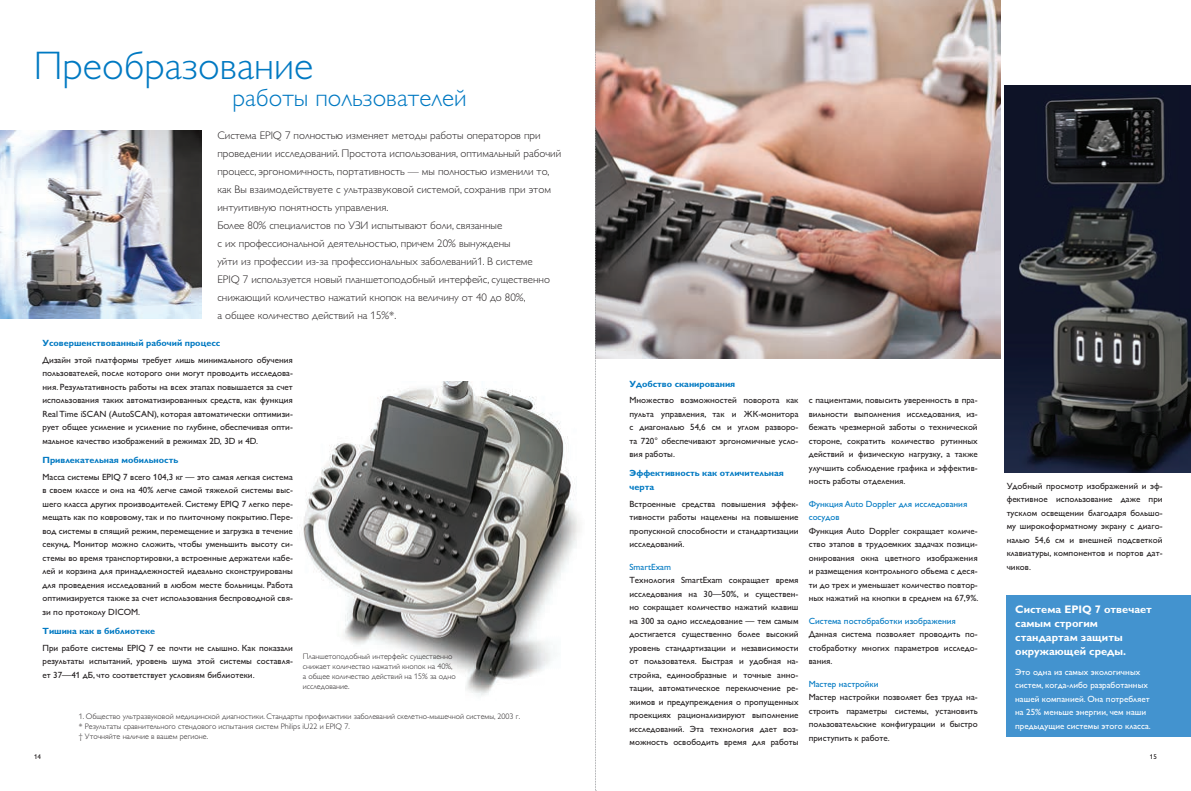
<style>
.page{position:relative;width:1191px;height:791px;background:#fff}
.page>*{position:absolute;margin:0;border:0;box-sizing:border-box;transform-origin:0 0}
.t1{font:40px "Gill Sans Alt One WGL Light";color:#0079c2}
.t2{font:25px "Gill Sans Alt One WGL Light";color:#0079c2}
.t3{font:11px/18px "Gill Sans Alt One WGL Light";color:#231f20}
.t4{font:700 11px/14px "Gill Sans Alt One WGL";color:#fff}
.t5{font:9px/13.5px "Gill Sans Alt One WGL";color:#231f20;text-align:justify}
.t6{font:9px/13.5px "Gill Sans Alt One WGL";color:#fff}
.t7{font:700 9px/13.5px "Gill Sans Alt One WGL";color:#0079c2}
.t8{font:9px/13.5px "Gill Sans Alt One WGL";color:#0079c2}
.t9{font:8px/10px "Gill Sans Alt One WGL Light";color:#231f20}
.t10{font:7px "Gill Sans Alt One WGL";color:#231f20}
</style>
<div class="page">
<img style="left:303px;top:382px;width:277px;height:314px">
<div style="left:1006px;top:595px;width:185px;height:141px;background:#4393cf"></div>
<img style="left:1005px;top:86px;width:186px;height:386px">
<img style="left:0;top:130px;width:201px;height:188px">
<img style="left:596px;top:0;width:404px;height:359px">
<svg style="left:595px;top:0;width:1px;height:791px"></svg>
<h1 class="t1" style="left:34px;top:39px;width:281px">Преобразование</h1>
<h2 class="t2" style="left:232px;top:81px;width:235px">работы пользователей</h2>
<p class="t3" style="left:217px;top:127px;width:345px">Система EPIQ 7 полностью изменяет методы работы операторов при проведении исследований. Простота использования, оптимальный рабочий процесс, эргономичность, портативность — мы полностью изменили то, как Вы взаимодействуете с ультразвуковой системой, сохранив при этом интуитивную понятность управления.<br>Более 80% специалистов по УЗИ испытывают боли, связанные<br>с их профессиональной деятельностью, причем 20% вынуждены<br>уйти из профессии из-за профессиональных заболеваний1. В системе<br>EPIQ 7 используется новый планшетоподобный интерфейс, существенно снижающий количество нажатий кнопок на величину от 40 до 80%,<br>а общее количество действий на 15%*.</p>
<p class="t7" style="left:43px;top:337px;width:179px">Усовершенствованный рабочий процесс</p>
<p class="t5" style="left:43px;top:353px;width:252px">Дизайн этой платформы требует лишь минимального обучения пользователей, после которого они могут проводить исследова&shy;ния. Результативность работы на всех этапах повышается за счет использования таких автоматизированных средств, как функция Real Time iSCAN (AutoSCAN), которая автоматически оптимизи&shy;рует общее усиление и усиление по глубине, обеспечивая опти&shy;мальное качество изображений в режимах 2D, 3D и 4D.</p>
<p class="t7" style="left:43px;top:453px;width:137px">Привлекательная мобильность</p>
<p class="t5" style="left:43px;top:470px;width:252px">Масса системы EPIQ 7 всего 104,3 кг — это самая легкая система в своем классе и она на 40% легче самой тяжелой системы выс&shy;шего класса других производителей. Систему EPIQ 7 легко пере&shy;мещать как по ковровому, так и по плиточному покрытию. Пере&shy;вод системы в спящий режим, перемещение и загрузка в течение секунд. Монитор можно сложить, чтобы уменьшить высоту си&shy;стемы во время транспортировки, а встроенные держатели кабе&shy;лей и корзина для принадлежностей идеально сконструированы для проведения исследований в любом месте больницы. Работа оптимизируется также за счет использования беспроводной свя&shy;зи по протоколу DICOM.</p>
<p class="t7" style="left:43px;top:624px;width:114px">Тишина как в библиотеке</p>
<p class="t5" style="left:43px;top:641px;width:252px">При работе системы EPIQ 7 ее почти не слышно. Как показали результаты испытаний, уровень шума этой системы составля&shy;ет 37—41 дБ, что соответствует условиям библиотеки.</p>
<p class="t9" style="left:303px;top:652px;width:154px">Планшетоподобный интерфейс существенно снижает количество нажатий кнопок на 40%, а общее количество действий на 15% за одно исследование.</p>
<p class="t9" style="left:79px;top:711px;width:443px">1. Общество ультразвуковой медицинской диагностики. Стандарты профилактики заболеваний скелетно-мышечной системы, 2003 г. * Результаты сравнительного стендового испытания систем Philips iU22 и EPIQ 7.<br>† Уточняйте наличие в вашем регионе.</p>
<p class="t7" style="left:629px;top:377px;width:107px">Удобство сканирования</p>
<p class="t5" style="left:629px;top:393px;width:170px">Множество возможностей поворота как пульта управления, так и ЖК-монитора с диагональю 54,6 cм и углом разворо&shy;та 720° обеспечивают эргономичные усло&shy;вия работы.</p>
<p class="t7" style="left:629px;top:466px;width:156px">Эффективность как отличительная черта</p>
<p class="t5" style="left:629px;top:497px;width:170px">Встроенные средства повышения эффек&shy;тивности работы нацелены на повышение пропускной способности и стандартизации исследований.</p>
<p class="t8" style="left:629px;top:560px;width:43px">SmartExam</p>
<p class="t5" style="left:629px;top:573px;width:170px">Технология SmartExam сокращает время исследования на 30—50%, и существен&shy;но сокращает количество нажатий клавиш на 300 за одно исследование — тем самым достигается существенно более высокий уровень стандартизации и независимости от пользователя. Быстрая и удобная на&shy;стройка, единообразные и точные анно&shy;тации, автоматическое переключение ре&shy;жимов и предупреждения о пропущенных проекциях рационализируют выполнение исследований. Эта технология дает воз&shy;можность освободить время для работы</p>
<p class="t5" style="left:808px;top:393px;width:170px">с пациентами, повысить уверенность в пра&shy;вильности выполнения исследования, из&shy;бежать чрезмерной заботы о технической стороне, сократить количество рутинных действий и физическую нагрузку, а также улучшить соблюдение графика и эффектив&shy;ность работы отделения.</p>
<p class="t8" style="left:808px;top:497px;width:160px">Функция Auto Doppler для исследования сосудов</p>
<p class="t5" style="left:808px;top:524px;width:171px">Функция Auto Doppler сокращает количе&shy;ство этапов в трудоемких задачах позици&shy;онирования окна цветного изображения и размещения контрольного объема с деся&shy;ти до трех и уменьшает количество повтор&shy;ных нажатий на кнопки в среднем на 67,9%.</p>
<p class="t8" style="left:808px;top:614px;width:149px">Система постобработки изображения</p>
<p class="t5" style="left:808px;top:627px;width:170px">Данная система позволяет проводить по&shy;стобработку многих параметров исследо&shy;вания.</p>
<p class="t8" style="left:808px;top:677px;width:71px">Мастер настройки</p>
<p class="t5" style="left:808px;top:690px;width:170px">Мастер настройки позволяет без труда на&shy;строить параметры системы, установить пользовательские конфигурации и быстро приступить к работе.</p>
<p class="t5" style="left:1006px;top:479px;width:157px">Удобный просмотр изображений и эф&shy;фективное использование даже при тусклом освещении благодаря большо&shy;му широкоформатному экрану с диаго&shy;налью 54,6 см и внешней подсветкой клавиатуры, компонентов и портов дат&shy;чиков.</p>
<p class="t4" style="left:1015px;top:602px;width:138px">Система EPIQ 7 отвечает самым строгим стандартам защиты окружающей среды.</p>
<p class="t6" style="left:1015px;top:665px;width:137px">Это одна из самых экологичных систем, когда-либо разработанных нашей компанией. Она потребляет на 25% меньше энергии, чем наши предыдущие системы этого класса.</p>
<p class="t10" style="left:34px;top:751px;width:8px">14</p>
<p class="t10" style="left:1150px;top:751px;width:8px">15</p>
</div>
